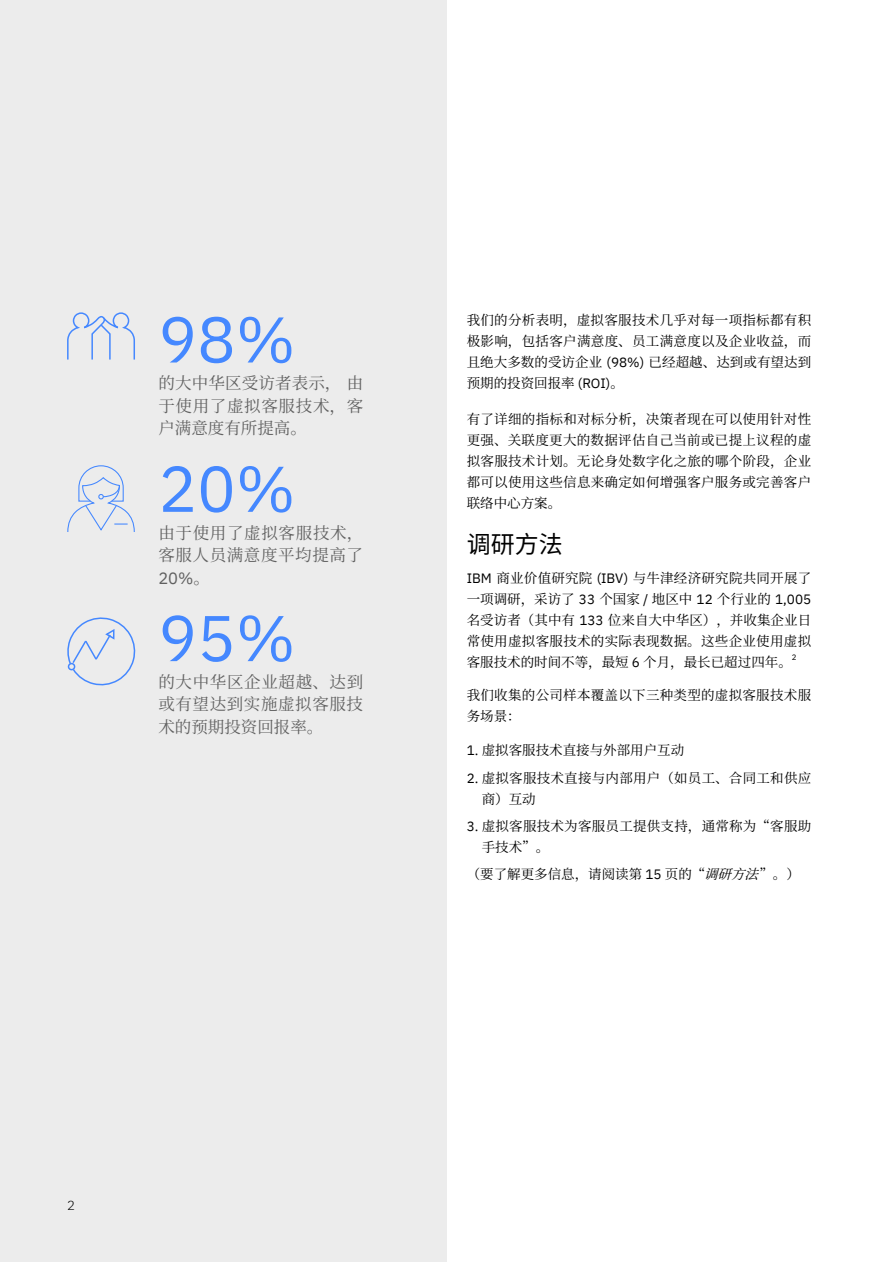
<style>
.page{position:relative;width:893px;height:1262px;background:#fff}
.page>*{position:absolute;margin:0;border:0;box-sizing:border-box;transform-origin:0 0}
.Paragraph_Style9{font:64.5px "IBM Plex Sans";color:#4588ff}
.Paragraph_Style8{font:24px "Noto Sans CJ Ksc";color:#000}
.Paragraph_Style1{font:16.5px/22.5px "Noto Serif CJ Ksc";letter-spacing:.035em;color:#606060;text-align:justify}
.Paragraph_Style9-2{font:16.5px/22.5px "Noto Serif CJ Ksc";letter-spacing:.01em;color:#606060;text-align:justify}
.Paragraph_Style22{font:16.5px/22.5px "Noto Serif CJ Ksc";letter-spacing:.035em;color:#606060;text-align:justify}
.Paragraph_Style23{font:13.5px/21px "Noto Serif CJ Ksc";letter-spacing:.02em;color:#000;text-align:justify}
.Paragraph_Style24{font:13.5px/21px "Noto Serif CJ Ksc";letter-spacing:.02em;color:#000;text-align:justify}
.Paragraph_Style19{font:13.5px/21px "Noto Serif CJ Ksc";letter-spacing:.02em;color:#000}
.Paragraph_Style24-2{font:13.5px "Noto Serif CJ Ksc";color:#000}
.Paragraph_Style19-2{font:13.5px "Noto Serif CJ Ksc";color:#000}
.Paragraph_Style1-2{font:300 13.2px "IBM Plex Sans";color:#000}
.Paragraph_Style24-3{font:7.8px "IBM Plex Sans";color:#000}
.s1{font-family:"IBM Plex Sans"}
.s2{font-style:italic}
</style>
<div class="page">
<div style="left:0;top:0;width:446px;height:1262px;background:#ececec"></div>
<svg style="left:67px;top:312px;width:68px;height:48px"></svg>
<svg style="left:67px;top:465px;width:68px;height:67px"></svg>
<svg style="left:67px;top:617px;width:69px;height:69px"></svg>
<p class="Paragraph_Style9" style="left:158px;top:290px;width:139px">98%</p>
<p class="Paragraph_Style9-2" style="left:158px;top:372px;width:206px">的大中华区受访者表示，由于使用了虚拟客服技术，客户满意度有所提高。</p>
<p class="Paragraph_Style9" style="left:158px;top:439px;width:139px">20%</p>
<p class="Paragraph_Style22" style="left:158px;top:521px;width:206px">由于使用了虚拟客服技术，客服人员满意度平均提高了<span class="s1">20%</span>。</p>
<p class="Paragraph_Style9" style="left:158px;top:589px;width:139px">95%</p>
<p class="Paragraph_Style1" style="left:158px;top:671px;width:206px">的大中华区企业超越、达到或有望达到实施虚拟客服技术的预期投资回报率。</p>
<p class="Paragraph_Style23" style="left:466px;top:310px;width:346px">我们的分析表明，虚拟客服技术几乎对每一项指标都有积极影响，包括客户满意度、员工满意度以及企业收益，而且绝大多数的受访企业 <span class="s1">(98%)</span> 已经超越、达到或有望达到预期的投资回报率 <span class="s1">(ROI)</span>。</p>
<p class="Paragraph_Style23" style="left:466px;top:409px;width:346px">有了详细的指标和对标分析，决策者现在可以使用针对性更强、关联度更大的数据评估自己当前或已提上议程的虚拟客服技术计划。无论身处数字化之旅的哪个阶段，企业都可以使用这些信息来确定如何增强客户服务或完善客户联络中心方案。</p>
<p class="Paragraph_Style8" style="left:466px;top:531px;width:97px">调研方法</p>
<p class="Paragraph_Style24" style="left:466px;top:567px;width:346px"><span class="s1">IBM</span> 商业价值研究院 <span class="s1">(IBV)</span> 与牛津经济研究院共同开展了一项调研，采访了 <span class="s1">33</span> 个国家 <span class="s1">/</span> 地区中 <span class="s1">12</span> 个行业的 <span class="s1">1,005</span>名受访者（其中有 <span class="s1">133</span> 位来自大中华区），并收集企业日常使用虚拟客服技术的实际表现数据。这些企业使用虚拟客服技术的时间不等，最短 <span class="s1">6</span> 个月，最长已超过四年。</p>
<p class="Paragraph_Style24-3" style="left:791px;top:651px;width:6px">2</p>
<p class="Paragraph_Style24" style="left:466px;top:685px;width:346px">我们收集的公司样本覆盖以下三种类型的虚拟客服技术服务场景：</p>
<p class="Paragraph_Style19-2" style="left:466px;top:742px;width:219px"><span class="s1">1.</span> 虚拟客服技术直接与外部用户互动</p>
<p class="Paragraph_Style19" style="left:481px;top:767px;width:331px;text-indent:-15px"><span class="s1">2.</span> 虚拟客服技术直接与内部用户（如员工、合同工和供应商）互动</p>
<p class="Paragraph_Style19" style="left:481px;top:816px;width:331px;text-indent:-15px"><span class="s1">3.</span> 虚拟客服技术为客服员工提供支持，通常称为“客服助手技术”。</p>
<p class="Paragraph_Style24-2" style="left:466px;top:867px;width:335px">（要了解更多信息，请阅读第 <span class="s1">15</span> 页的“<span class="s2">调研方法</span>”。）</p>
<p class="Paragraph_Style1-2" style="left:67px;top:1195px;width:9px">2</p>
</div>
